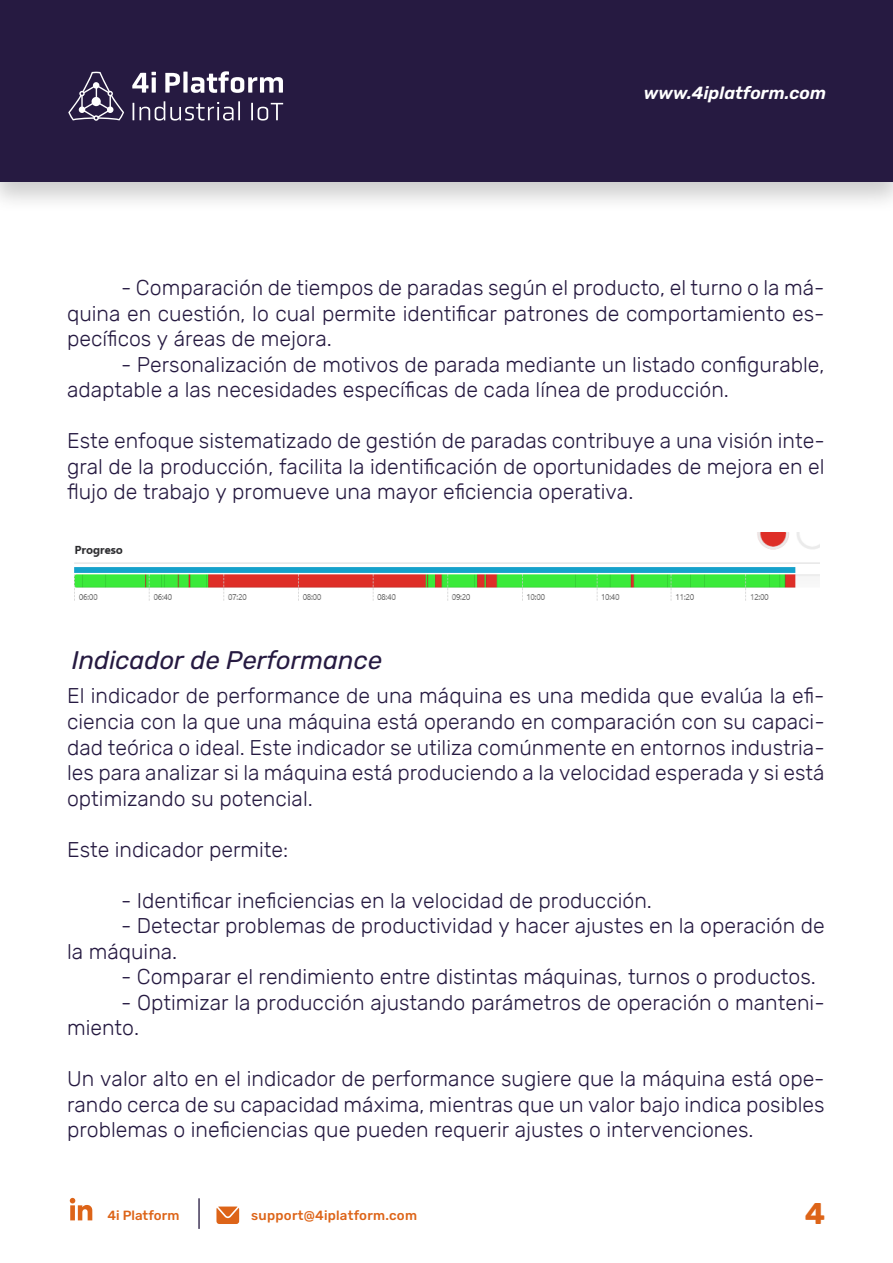
<style>
.page{position:relative;width:893px;height:1263px;background:#fff}
.page>*{position:absolute;margin:0;border:0;box-sizing:border-box;transform-origin:0 0}
.t1{font:700 30px "Rubik";color:#dd6418}
.t2{font:italic 25.5px "Rubik";color:#261a41}
.t3{font:300 21.3px/25.5px "Rubik";color:#261a41;text-align:justify}
.t4{font:italic 600 17.55px "Rubik";color:#fff}
.t5{font:500 13.35px "Rubik";letter-spacing:.015em;color:#dd6418}
</style>
<div class="page">
<div style="left:0;top:0;width:893px;height:182px;background:#261a41"></div>
<svg style="left:132px;top:72px;width:24px;height:21px"></svg>
<svg style="left:165px;top:71px;width:118px;height:22px"></svg>
<svg style="left:133px;top:103px;width:1px;height:17px"></svg>
<svg style="left:140px;top:101px;width:100px;height:20px"></svg>
<svg style="left:251px;top:103px;width:32px;height:18px"></svg>
<svg style="left:68px;top:72px;width:56px;height:49px"></svg>
<svg style="left:216px;top:1206px;width:23px;height:18px"></svg>
<svg style="left:70px;top:1198px;width:22px;height:22px"></svg>
<hr style="left:198px;top:1198px;width:2px;height:31px;background:#261a41">
<img style="left:74px;top:533px;width:745px;height:68px">
<p class="t4" style="left:644px;top:83px;width:184px">www.4iplatform.com</p>
<p class="t3" style="left:67px;top:276px;width:759px;text-indent:54px">- Comparación de tiempos de paradas según el producto, el turno o la má&shy;quina en cuestión, lo cual permite identificar patrones de comportamiento es&shy;pecíficos y áreas de mejora.</p>
<p class="t3" style="left:67px;top:352px;width:759px;text-indent:54px">- Personalización de motivos de parada mediante un listado configurable, adaptable a las necesidades específicas de cada línea de producción.</p>
<p class="t3" style="left:67px;top:429px;width:759px">Este enfoque sistematizado de gestión de paradas contribuye a una visión inte&shy;gral de la producción, facilita la identificación de oportunidades de mejora en el flujo de trabajo y promueve una mayor eficiencia operativa.</p>
<p class="t2" style="left:72px;top:646px;width:312px">Indicador de Performance</p>
<p class="t3" style="left:67px;top:684px;width:759px">El indicador de performance de una máquina es una medida que evalúa la efi&shy;ciencia con la que una máquina está operando en comparación con su capaci&shy;dad teórica o ideal. Este indicador se utiliza comúnmente en entornos industria&shy;les para analizar si la máquina está produciendo a la velocidad esperada y si está optimizando su potencial.</p>
<p class="t3" style="left:67px;top:837px;width:223px">Este indicador permite:</p>
<p class="t3" style="left:121px;top:888px;width:532px">- Identificar ineficiencias en la velocidad de producción.</p>
<p class="t3" style="left:67px;top:913px;width:759px;text-indent:54px">- Detectar problemas de productividad y hacer ajustes en la operación de la máquina.</p>
<p class="t3" style="left:121px;top:964px;width:696px">- Comparar el rendimiento entre distintas máquinas, turnos o productos.</p>
<p class="t3" style="left:67px;top:990px;width:759px;text-indent:54px">- Optimizar la producción ajustando parámetros de operación o manteni&shy;miento.</p>
<p class="t3" style="left:67px;top:1067px;width:759px">Un valor alto en el indicador de performance sugiere que la máquina está ope&shy;rando cerca de su capacidad máxima, mientras que un valor bajo indica posibles problemas o ineficiencias que pueden requerir ajustes o intervenciones.</p>
<p class="t5" style="left:107px;top:1208px;width:73px">4i Platform</p>
<p class="t5" style="left:251px;top:1208px;width:167px">support@4iplatform.com</p>
<h1 class="t1" style="left:805px;top:1197px;width:22px">4</h1>
</div>
